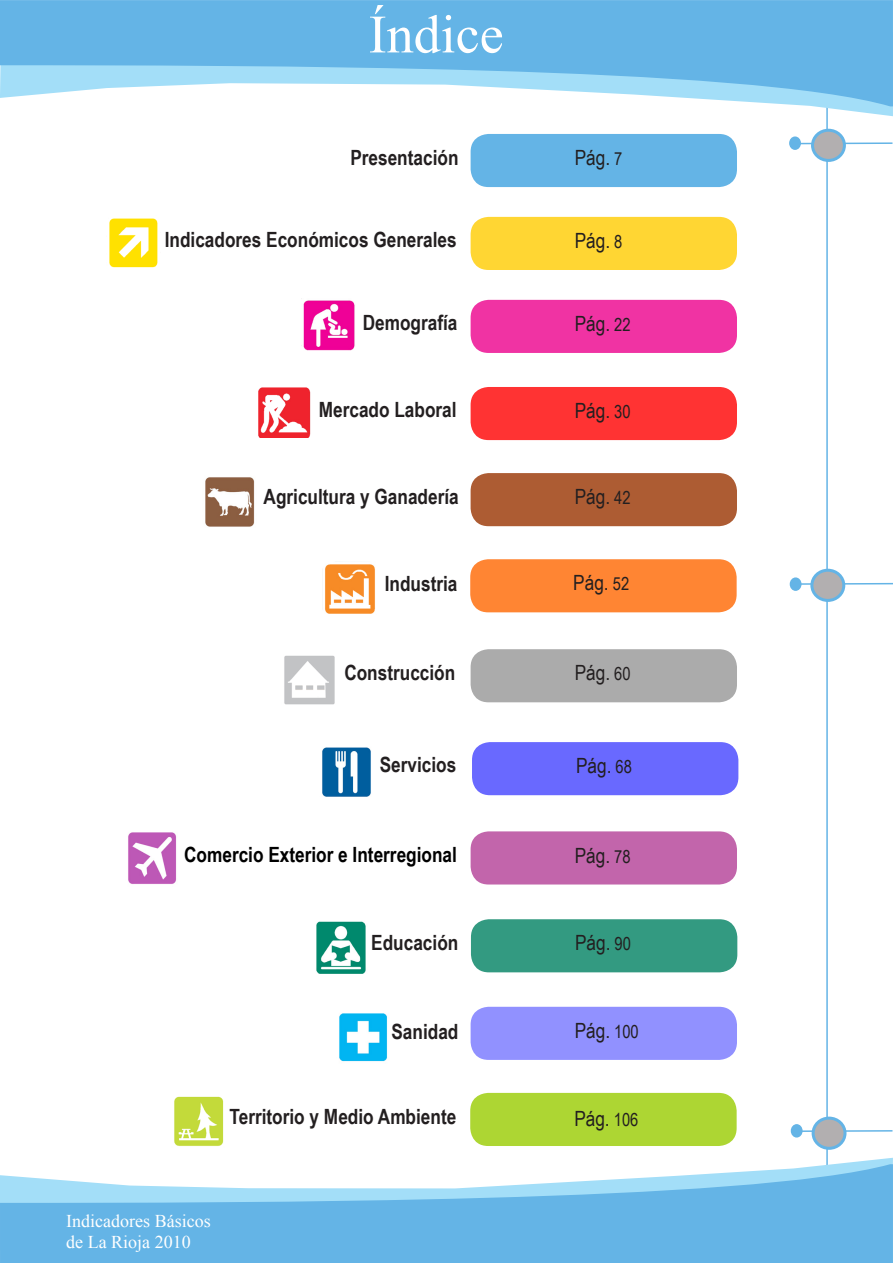
<style>
.page{position:relative;width:893px;height:1263px;background:#fff}
.page>*{position:absolute;margin:0;border:0;box-sizing:border-box;transform-origin:0 0}
.t1{font:54px "Times New Roman";color:#fff}
.t2{font:700 21px "Arial Narrow";color:#231f20}
.t3{font:21px "Arial Narrow";color:#231f20}
.t4{font:700 21px "Arial Narrow";color:#000}
.t5{font:18px "Times New Roman";color:#fff}
.s1{font-size:18px}
</style>
<div class="page">
<hr style="left:796px;top:142px;width:96px;height:2px;background:#64b4e6">
<div style="left:790px;top:137px;width:10px;height:12px;background:#64b4e6;border-radius:50%"></div>
<div style="left:789px;top:136px;width:12px;height:14px;border:2px solid #64b4e6;border-radius:50%"></div>
<div style="left:790px;top:578px;width:11px;height:12px;background:#64b4e6;border-radius:50%"></div>
<div style="left:790px;top:577px;width:11px;height:14px;border:2px solid #64b4e6;border-radius:50%"></div>
<hr style="left:797px;top:583px;width:96px;height:2px;background:#64b4e6">
<hr style="left:796px;top:1130px;width:96px;height:2px;background:#64b4e6">
<div style="left:791px;top:1125px;width:11px;height:12px;background:#64b4e6;border-radius:50%"></div>
<div style="left:791px;top:1124px;width:12px;height:13px;border:2px solid #64b4e6;border-radius:50%"></div>
<hr style="left:826px;top:100px;width:2px;height:1082px;background:#64b4e6">
<svg style="left:0;top:1164px;width:893px;height:99px;fill:#64b4e6"></svg>
<svg style="left:812px;top:106px;width:81px;height:10px"></svg>
<svg style="left:0;top:0;width:893px;height:106px;background:#83c5ec"></svg>
<div style="left:812px;top:130px;width:32px;height:30px;background:#b2afb0;border-radius:50%"></div>
<div style="left:811px;top:129px;width:35px;height:33px;border:3px solid #64b4e6;border-radius:50%"></div>
<div style="left:813px;top:1118px;width:32px;height:30px;background:#b2afb0;border-radius:50%"></div>
<div style="left:812px;top:1116px;width:34px;height:34px;border:3px solid #64b4e6;border-radius:50%"></div>
<div style="left:812px;top:570px;width:32px;height:30px;background:#b2afb0;border-radius:50%"></div>
<div style="left:810px;top:569px;width:35px;height:33px;border:3px solid #64b4e6;border-radius:50%"></div>
<div style="left:471px;top:134px;width:266px;height:53px;background:#64b4e6;border-radius:18px"></div>
<div style="left:471px;top:217px;width:266px;height:53px;background:#ffd633;border-radius:18px"></div>
<div style="left:471px;top:300px;width:266px;height:53px;background:#f033a3;border-radius:18px"></div>
<div style="left:471px;top:387px;width:266px;height:53px;background:#f33;border-radius:18px"></div>
<div style="left:471px;top:473px;width:266px;height:53px;background:#ad5c33;border-radius:18px"></div>
<div style="left:470px;top:559px;width:267px;height:53px;background:#ff8533;border-radius:18px"></div>
<div style="left:471px;top:649px;width:266px;height:53px;background:#ababab;border-radius:18px"></div>
<div style="left:472px;top:742px;width:266px;height:53px;background:#6969ff;border-radius:18px"></div>
<div style="left:471px;top:831px;width:266px;height:53px;background:#c265ab;border-radius:18px"></div>
<div style="left:471px;top:919px;width:266px;height:53px;background:#339a81;border-radius:18px"></div>
<div style="left:471px;top:1007px;width:266px;height:53px;background:#9191ff;border-radius:18px"></div>
<div style="left:470px;top:1093px;width:267px;height:53px;background:#add633;border-radius:18px"></div>
<img style="left:109px;top:218px;width:49px;height:50px">
<img style="left:301px;top:298px;width:54px;height:52px">
<img style="left:258px;top:387px;width:53px;height:51px">
<img style="left:205px;top:477px;width:50px;height:50px">
<img style="left:325px;top:564px;width:50px;height:50px">
<img style="left:284px;top:655px;width:51px;height:50px">
<img style="left:322px;top:747px;width:49px;height:50px">
<img style="left:128px;top:832px;width:49px;height:52px">
<img style="left:316px;top:921px;width:50px;height:53px">
<img style="left:339px;top:1013px;width:48px;height:49px">
<img style="left:174px;top:1096px;width:50px;height:50px">
<p class="t1" style="left:369px;top:-2px;width:136px">Índice</p>
<p class="t2" style="left:350px;top:142px;width:110px">Presentación</p>
<p class="t3" style="left:575px;top:142px;width:49px">Pág. <span class="s1">7</span></p>
<p class="t2" style="left:165px;top:224px;width:293px">Indicadores Económicos Generales</p>
<p class="t3" style="left:575px;top:225px;width:49px">Pág. <span class="s1">8</span></p>
<p class="t2" style="left:363px;top:307px;width:96px">Demografía</p>
<p class="t3" style="left:575px;top:308px;width:57px">Pág. <span class="s1">22</span></p>
<p class="t2" style="left:319px;top:393px;width:139px">Mercado Laboral</p>
<p class="t3" style="left:575px;top:395px;width:57px">Pág. <span class="s1">30</span></p>
<p class="t2" style="left:264px;top:481px;width:197px">Agricultura y Ganadería</p>
<p class="t3" style="left:575px;top:481px;width:57px">Pág. <span class="s1">42</span></p>
<p class="t2" style="left:385px;top:568px;width:74px">Industria</p>
<p class="t3" style="left:573px;top:568px;width:57px">Pág. <span class="s1">52</span></p>
<p class="t2" style="left:344px;top:657px;width:112px">Construcción</p>
<p class="t3" style="left:575px;top:658px;width:57px">Pág. <span class="s1">60</span></p>
<p class="t2" style="left:380px;top:749px;width:78px">Servicios</p>
<p class="t3" style="left:576px;top:750px;width:57px">Pág. <span class="s1">68</span></p>
<p class="t4" style="left:184px;top:838px;width:274px">Comercio Exterior e Interregional</p>
<p class="t3" style="left:575px;top:840px;width:57px">Pág. <span class="s1">78</span></p>
<p class="t2" style="left:371px;top:926px;width:89px">Educación</p>
<p class="t3" style="left:575px;top:928px;width:57px">Pág. <span class="s1">90</span></p>
<p class="t2" style="left:391px;top:1015px;width:68px">Sanidad</p>
<p class="t3" style="left:575px;top:1015px;width:66px">Pág. <span class="s1">100</span></p>
<p class="t2" style="left:230px;top:1100px;width:228px">Territorio y Medio Ambiente</p>
<p class="t3" style="left:574px;top:1103px;width:66px">Pág. <span class="s1">106</span></p>
<p class="t5" style="left:66px;top:1209px;width:146px">Indicadores Básicos</p>
<p class="t5" style="left:66px;top:1230px;width:126px">de La Rioja 2010</p>
</div>
